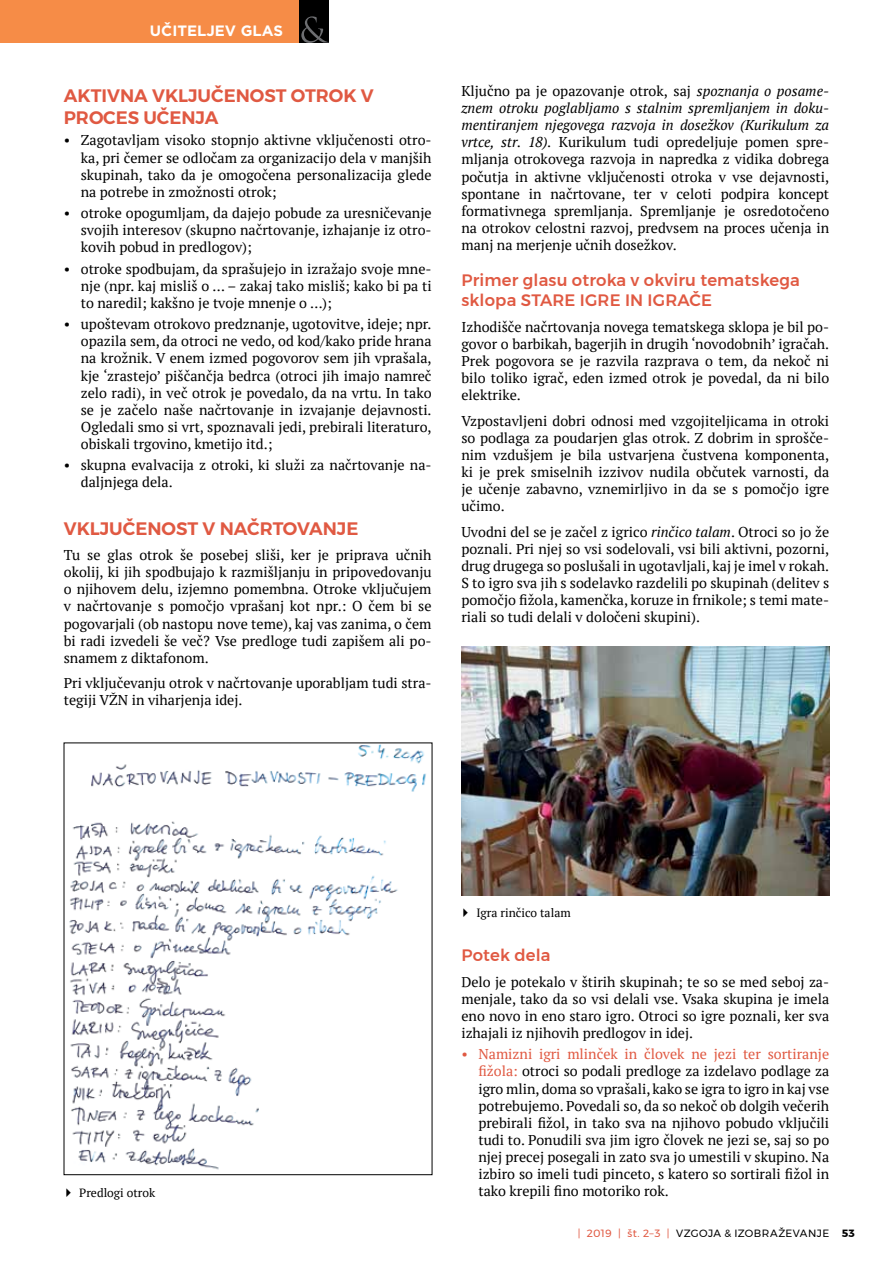
<style>
.page{position:relative;width:893px;height:1263px;background:#fff}
.page>*{position:absolute;margin:0;border:0;box-sizing:border-box;transform-origin:0 0}
.t1{font:600 18px "Montserrat";color:#e05942}
.t2{font:500 16.5px/19.5px "Montserrat";letter-spacing:.005em;color:#e05942}
.t3{font:700 15px "Gotham";color:#fff}
.t4{font:14.25px/17.1px "PT Serif";color:#000;text-align:justify}
.t5{font:12px "PT Serif";color:#000}
.t6{font:10.5px "Montserrat";letter-spacing:.04em;color:#000}
.t7{font:700 10.5px "Montserrat";color:#000}
.s1{font-style:italic}
.s2{color:#e05942}
</style>
<div class="page">
<div style="left:0;top:0;width:299px;height:43px;background:#f68c47"></div>
<div style="left:299px;top:0;width:29px;height:43px;background:#000"></div>
<svg style="left:301px;top:16px;width:27px;height:27px"></svg>
<img style="left:461px;top:646px;width:368px;height:249px">
<img style="left:69px;top:745px;width:357px;height:425px">
<p class="t3" style="left:150px;top:22px;width:135px">UČITELJEV GLAS</p>
<p class="t1" style="left:64px;top:82px;width:40px">AKTIVNA</p>
<p class="t1" style="left:152px;top:82px;width:40px">VKLJUČENOST</p>
<p class="t1" style="left:291px;top:82px;width:14px">OTRO</p>
<p class="t1" style="left:343px;top:82px;width:32px">K V</p>
<p class="t1" style="left:64px;top:103px;width:14px">PROCES</p>
<p class="t1" style="left:143px;top:103px;width:14px">UČENJA</p>
<p class="t4" style="left:81px;top:132px;width:352px;text-indent:-17px">• Zagotavljam visoko stopnjo aktivne vključenosti otro&shy;ka, pri čemer se odločam za organizacijo dela v manjših skupinah, tako da je omogočena personalizacija glede na potrebe in zmožnosti otrok;</p>
<p class="t4" style="left:81px;top:204px;width:352px;text-indent:-17px">• otroke opogumljam, da dajejo pobude za uresničevanje svojih interesov (skupno načrtovanje, izhajanje iz otro&shy;kovih pobud in predlogov);</p>
<p class="t4" style="left:81px;top:260px;width:352px;text-indent:-17px">• otroke spodbujam, da sprašujejo in izražajo svoje mne&shy;nje (npr. kaj misliš o … – zakaj tako misliš; kako bi pa ti to naredil; kakšno je tvoje mnenje o …);</p>
<p class="t4" style="left:81px;top:315px;width:352px;text-indent:-17px">• upoštevam otrokovo predznanje, ugotovitve, ideje; npr. opazila sem, da otroci ne vedo, od kod/kako pride hrana na krožnik. V enem izmed pogovorov sem jih vprašala, kje ‘zrastejo’ piščančja bedrca (otroci jih imajo namreč zelo radi), in več otrok je povedalo, da na vrtu. In tako se je začelo naše načrtovanje in izvajanje dejavnosti.<br>Ogledali smo si vrt, spoznavali jedi, prebirali literaturo, obiskali trgovino, kmetijo itd.;</p>
<p class="t4" style="left:81px;top:456px;width:352px;text-indent:-17px">• skupna evalvacija z otroki, ki služi za načrtovanje na&shy;daljnjega dela.</p>
<p class="t1" style="left:64px;top:514px;width:40px">VKLJUČENOST</p>
<p class="t1" style="left:203px;top:514px;width:31px">VNAČRTOVANJE</p>
<p class="t4" style="left:64px;top:546px;width:369px">Tu se glas otrok še posebej sliši, ker je priprava učnih okolij, ki jih spodbujajo k razmišljanju in pripovedovanju o njihovem delu, izjemno pomembna. Otroke vključujem v načrtovanje s pomočjo vprašanj kot npr.: O čem bi se pogovarjali (ob nastopu nove teme), kaj vas zanima, o čem bi radi izvedeli še več? Vse predloge tudi zapišem ali po&shy;snamem z diktafonom.</p>
<p class="t4" style="left:64px;top:674px;width:369px">Pri vključevanju otrok v načrtovanje uporabljam tudi stra&shy;tegiji VŽN in viharjenja idej.</p>
<p class="t4" style="left:461px;top:82px;width:369px">Ključno pa je opazovanje otrok, saj <span class="s1">spoznanja o posame&shy;znem otroku poglabljamo s stalnim spremljanjem in doku&shy;mentiranjem njegovega razvoja in dosežkov (Kurikulum za vrtce, str. 18).</span> Kurikulum tudi opredeljuje pomen spre&shy;mljanja otrokovega razvoja in napredka z vidika dobrega počutja in aktivne vključenosti otroka v vse dejavnosti, spontane in načrtovane, ter v celoti podpira koncept formativnega spremljanja. Spremljanje je osredotočeno na otrokov celostni razvoj, predvsem na proces učenja in manj na merjenje učnih dosežkov.</p>
<p class="t2" style="left:461px;top:271px;width:340px">Primer glasu otroka v okviru tematskega sklopa STARE</p>
<p class="t2" style="left:580px;top:290px;width:11px">IGRE</p>
<p class="t2" style="left:625px;top:290px;width:35px">IN IGRAČE</p>
<p class="t4" style="left:461px;top:318px;width:369px">Izhodišče načrtovanja novega tematskega sklopa je bil po&shy;govor o barbikah, bagerjih in drugih ‘novodobnih’ igračah.<br>Prek pogovora se je razvila razprava o tem, da nekoč ni bilo toliko igrač, eden izmed otrok je povedal, da ni bilo elektrike.</p>
<p class="t4" style="left:461px;top:412px;width:369px">Vzpostavljeni dobri odnosi med vzgojiteljicama in otroki so podlaga za poudarjen glas otrok. Z dobrim in sprošče&shy;nim vzdušjem je bila ustvarjena čustvena komponenta, ki je prek smiselnih izzivov nudila občutek varnosti, da je učenje zabavno, vznemirljivo in da se s pomočjo igre učimo.</p>
<p class="t4" style="left:461px;top:523px;width:369px">Uvodni del se je začel z igrico <span class="s1">rinčico talam</span>. Otroci so jo že poznali. Pri njej so vsi sodelovali, vsi bili aktivni, pozorni, drug drugega so poslušali in ugotavljali, kaj je imel v rokah.<br>S to igro sva jih s sodelavko razdelili po skupinah (delitev s pomočjo fižola, kamenčka, koruze in frnikole; s temi mate&shy;riali so tudi delali v določeni skupini).</p>
<p class="t5" style="left:476px;top:905px;width:96px">Igra rinčico talam</p>
<p class="t2" style="left:461px;top:945px;width:91px">Potek dela</p>
<p class="t4" style="left:461px;top:973px;width:369px">Delo je potekalo v štirih skupinah; te so se med seboj za&shy;menjale, tako da so vsi delali vse. Vsaka skupina je imela eno novo in eno staro igro. Otroci so igre poznali, ker sva izhajali iz njihovih predlogov in idej.</p>
<p class="t4" style="left:478px;top:1045px;width:352px;text-indent:-17px"><span class="s2">• Namizni igri mlinček in človek ne jezi ter sortiranje fižola:</span> otroci so podali predloge za izdelavo podlage za igro mlin, doma so vprašali, kako se igra to igro in kaj vse potrebujemo. Povedali so, da so nekoč ob dolgih večerih prebirali fižol, in tako sva na njihovo pobudo vključili tudi to. Ponudili sva jim igro človek ne jezi se, saj so po njej precej posegali in zato sva jo umestili v skupino. Na izbiro so imeli tudi pinceto, s katero so sortirali fižol in</p>
<p class="t5" style="left:79px;top:1185px;width:78px">Predlogi otrok</p>
<p class="t4" style="left:478px;top:1182px;width:192px">tako krepili fino motoriko rok.</p>
<p class="t6" style="left:578px;top:1225px;width:251px"><span class="s2">| 2019 | ŠT. 2–3 |</span> VZGOJA &amp; IZOBRAŽEVANJE</p>
<p class="t7" style="left:842px;top:1225px;width:14px">53</p>
</div>
